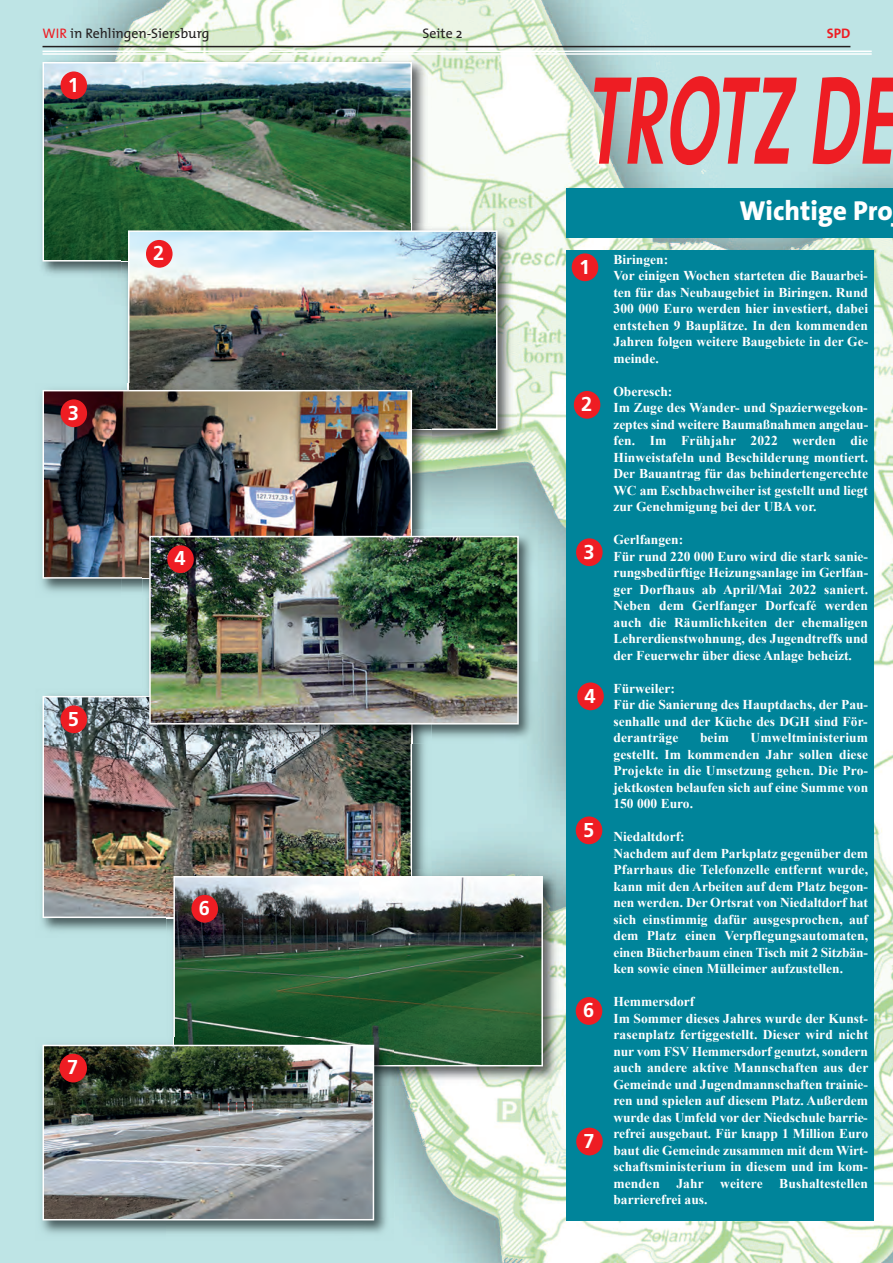
<style>
.page{position:relative;width:893px;height:1263px;background:#fff}
.page>*{position:absolute;margin:0;border:0;box-sizing:border-box;transform-origin:0 0}
.t1{font:italic 700 127.5px "The Sans";letter-spacing:-.01em;color:#ee1d23;scale:.6 1}
.t2{font:800 27.6px "The Sans";color:#fff}
.t3{font:700 20.1px "Frutiger";color:#fff}
.t4{font:13.8px "The Mix";color:#231f20}
.t5{font:700 13.8px "The Sans";color:#ee1d23}
.t6{font:700 13.5px/16.5px "Times New Roman";color:#fff}
.s1{color:#ee1d23}
</style>
<div class="page">
<img style="left:0;top:0;width:893px;height:1263px">
<hr style="left:43px;top:51px;width:829px;height:1px;background:#fff">
<hr style="left:43px;top:46px;width:807px;height:1px;background:#231f20">
<div style="left:566px;top:250px;width:307px;height:970px;background:#00849a"></div>
<img style="left:36px;top:55px;width:396px;height:226px">
<img style="left:46px;top:65px;width:363px;height:193px">
<div style="left:43px;top:62px;width:369px;height:199px;border:2px solid #fff"></div>
<div style="left:61px;top:71px;width:26px;height:28px;background:#ee1d23;border-radius:50%"></div>
<img style="left:121px;top:223px;width:396px;height:227px">
<img style="left:131px;top:233px;width:363px;height:194px">
<div style="left:128px;top:230px;width:369px;height:200px;border:2px solid #fff"></div>
<div style="left:146px;top:240px;width:27px;height:28px;background:#ee1d23;border-radius:50%"></div>
<img style="left:36px;top:383px;width:396px;height:215px">
<img style="left:46px;top:393px;width:363px;height:183px">
<div style="left:43px;top:390px;width:369px;height:189px;border:2px solid #fff"></div>
<div style="left:61px;top:399px;width:26px;height:28px;background:#ee1d23;border-radius:50%"></div>
<img style="left:36px;top:689px;width:396px;height:249px">
<img style="left:46px;top:699px;width:363px;height:216px">
<div style="left:43px;top:696px;width:369px;height:222px;border:2px solid #fff"></div>
<div style="left:61px;top:705px;width:26px;height:28px;background:#ee1d23;border-radius:50%"></div>
<img style="left:167px;top:869px;width:396px;height:216px">
<img style="left:176px;top:879px;width:364px;height:184px">
<div style="left:173px;top:876px;width:370px;height:190px;border:2px solid #fff"></div>
<div style="left:191px;top:895px;width:27px;height:28px;background:#ee1d23;border-radius:50%"></div>
<hr style="left:43px;top:53px;width:829px;height:2px;background:#fff">
<div style="left:566px;top:188px;width:327px;height:50px;background:#00849a"></div>
<div style="left:572px;top:253px;width:26px;height:28px;background:#ee1d23;border-radius:50%"></div>
<div style="left:574px;top:391px;width:26px;height:28px;background:#ee1d23;border-radius:50%"></div>
<div style="left:576px;top:538px;width:27px;height:28px;background:#ee1d23;border-radius:50%"></div>
<div style="left:577px;top:682px;width:27px;height:28px;background:#ee1d23;border-radius:50%"></div>
<div style="left:576px;top:816px;width:26px;height:28px;background:#ee1d23;border-radius:50%"></div>
<div style="left:576px;top:997px;width:26px;height:28px;background:#ee1d23;border-radius:50%"></div>
<img style="left:35px;top:1038px;width:359px;height:202px">
<img style="left:46px;top:1048px;width:325px;height:169px">
<div style="left:43px;top:1045px;width:331px;height:175px;border:2px solid #fff"></div>
<div style="left:60px;top:1054px;width:27px;height:28px;background:#ee1d23;border-radius:50%"></div>
<div style="left:576px;top:1127px;width:27px;height:28px;background:#ee1d23;border-radius:50%"></div>
<img style="left:142px;top:529px;width:396px;height:215px">
<img style="left:142px;top:529px;width:290px;height:69px">
<img style="left:142px;top:689px;width:290px;height:55px">
<img style="left:152px;top:539px;width:364px;height:182px">
<div style="left:149px;top:536px;width:370px;height:188px;border:2px solid #fff"></div>
<div style="left:167px;top:545px;width:27px;height:28px;background:#ee1d23;border-radius:50%"></div>
<p class="t4" style="left:43px;top:28px;width:169px"><span class="s1">WIR</span> in Rehlingen-Siersburg</p>
<p class="t4" style="left:423px;top:28px;width:41px">Seite 2</p>
<p class="t5" style="left:827px;top:27px;width:25px">SPD</p>
<h3 class="t3" style="left:68px;top:77px;width:13px">1</h3>
<h3 class="t3" style="left:68px;top:404px;width:13px">3</h3>
<h3 class="t3" style="left:68px;top:710px;width:13px">5</h3>
<h3 class="t3" style="left:67px;top:1059px;width:13px">7</h3>
<h3 class="t3" style="left:153px;top:245px;width:13px">2</h3>
<h3 class="t3" style="left:175px;top:550px;width:13px">4</h3>
<h3 class="t3" style="left:199px;top:900px;width:13px">6</h3>
<h1 class="t1" style="left:588px;top:71px;width:517px">TROTZ DE</h1>
<h2 class="t2" style="left:739px;top:200px;width:155px">Wichtige Pro</h2>
<h3 class="t3" style="left:579px;top:258px;width:13px">1</h3>
<h3 class="t3" style="left:581px;top:396px;width:13px">2</h3>
<h3 class="t3" style="left:583px;top:543px;width:13px">3</h3>
<h3 class="t3" style="left:584px;top:687px;width:13px">4</h3>
<h3 class="t3" style="left:583px;top:821px;width:13px">5</h3>
<h3 class="t3" style="left:583px;top:1002px;width:13px">6</h3>
<h3 class="t3" style="left:583px;top:1133px;width:13px">7</h3>
<p class="t6" style="left:613px;top:251px;width:256px">Biringen:<br>Vor einigen Wochen starteten die Bauarbei&shy;ten für das Neubaugebiet in Biringen. Rund 300 000 Euro werden hier investiert, dabei entstehen 9 Bauplätze. In den kommenden Jahren folgen weitere Baugebiete in der Ge&shy;meinde.</p>
<p class="t6" style="left:613px;top:383px;width:256px">Oberesch:<br>Im Zuge des Wander- und Spazierwegekon&shy;zeptes sind weitere Baumaßnahmen angelau&shy;fen. Im Frühjahr 2022 werden die Hinweistafeln und Beschilderung montiert.<br>Der Bauantrag für das behindertengerechte WC am Eschbachweiher ist gestellt und liegt zur Genehmigung bei der UBA vor.</p>
<p class="t6" style="left:613px;top:532px;width:256px">Gerlfangen:<br>Für rund 220 000 Euro wird die stark sanie&shy;rungsbedürftige Heizungsanlage im Gerlfan&shy;ger Dorfhaus ab April/Mai 2022 saniert.<br>Neben dem Gerlfanger Dorfcafé werden auch die Räumlichkeiten der ehemaligen Lehrerdienstwohnung, des Jugendtreffs und der Feuerwehr über diese Anlage beheizt.</p>
<p class="t6" style="left:613px;top:680px;width:256px">Fürweiler:<br>Für die Sanierung des Hauptdachs, der Pau&shy;senhalle und der Küche des DGH sind För&shy;deranträge</p>
<p class="t6" style="left:613px;top:730px;width:256px;text-align:justify;text-indent:137px">Umweltministerium gestellt. Im kommenden Jahr sollen diese Projekte in die Umsetzung gehen. Die Pro&shy;jektkosten belaufen sich auf eine Summe von 150 000 Euro.</p>
<p class="t6" style="left:613px;top:829px;width:256px">Niedaltdorf:<br>Nachdem auf dem Parkplatz gegenüber dem Pfarrhaus die Telefonzelle entfernt wurde, kann mit den Arbeiten auf dem Platz begon&shy;nen werden. Der Ortsrat von Niedaltdorf hat sich einstimmig dafür ausgesprochen, auf dem Platz einen Verpflegungsautomaten, einen Bücherbaum einen Tisch mit 2 Sitzbän&shy;ken sowie einen Mülleimer aufzustellen.</p>
<p class="t6" style="left:613px;top:993px;width:256px">Hemmersdorf<br>Im Sommer dieses Jahres wurde der Kunst&shy;rasenplatz fertiggestellt. Dieser wird nicht nur vom FSV Hemmersdorf genutzt, sondern auch andere aktive Mannschaften aus der Gemeinde und Jugendmannschaften trainie&shy;ren und spielen auf diesem Platz. Außerdem wurde das Umfeld vor der Niedschule barrie&shy;refrei ausgebaut. Für knapp 1 Million Euro baut die Gemeinde zusammen mit dem Wirt&shy;schaftsministerium in diesem und im kom&shy;menden Jahr weitere Bushaltestellen barrierefrei aus.</p>
<p class="t6" style="left:700px;top:730px;width:30px">beim</p>
</div>
